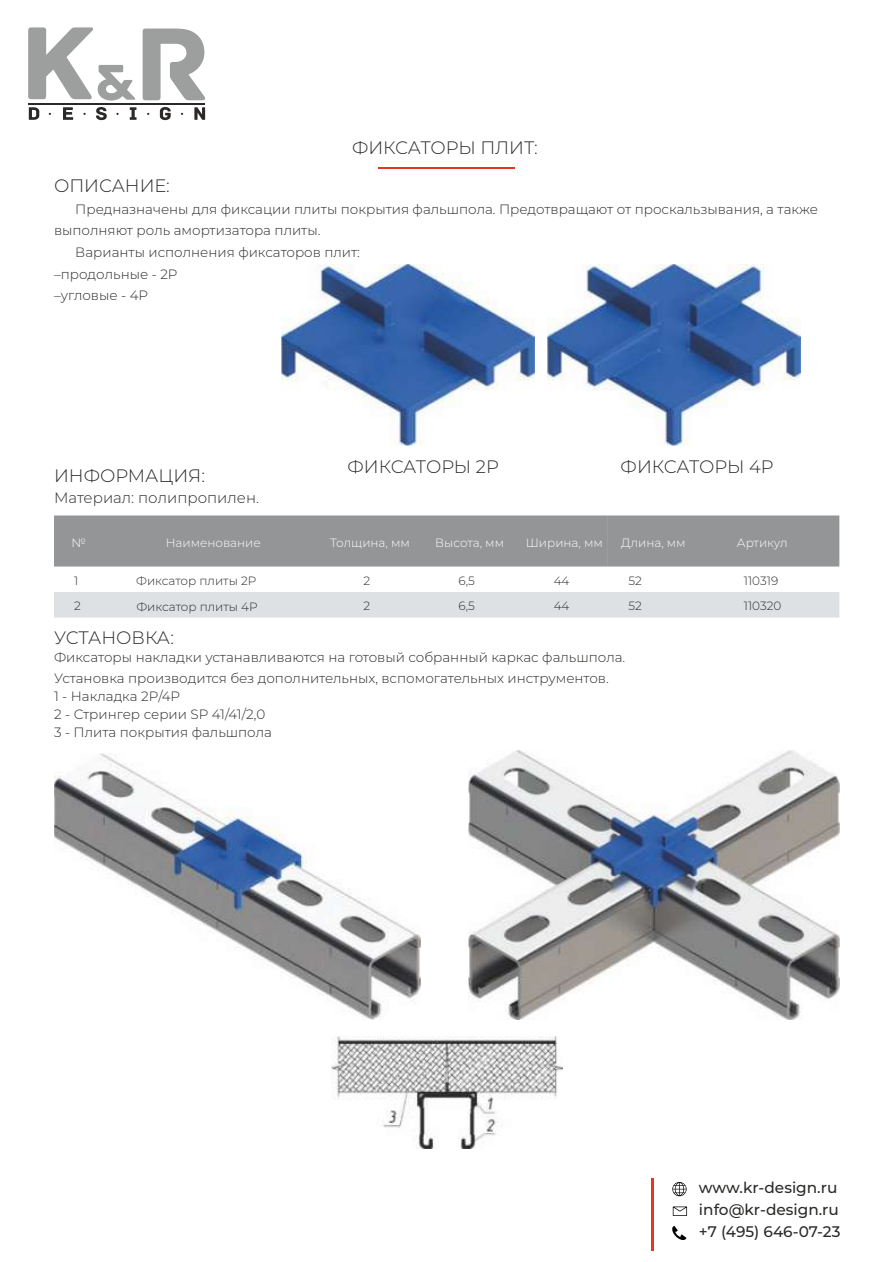
<style>
.page{position:relative;width:893px;height:1262px;background:#fff}
.page>*{position:absolute;margin:0;border:0;box-sizing:border-box;transform-origin:0 0}
.t1{font:300 18px "Montserrat";color:#2b2a29}
.t2{font:500 15.3px/22.4px "Montserrat";color:#2b2a29}
.t3{font:300 15px "Montserrat";color:#2b2a29}
.t4{font:300 13.5px/18px "Montserrat";color:#2b2a29}
.t5{font:300 12px "Montserrat";color:#2b2a29}
.t6{font:300 12px "Montserrat";color:#fefefe}
</style>
<div class="page">
<img style="left:331px;top:1036px;width:231px;height:112px">
<div style="left:54px;top:515px;width:785px;height:51px;background:#939596"></div>
<div style="left:54px;top:592px;width:785px;height:25px;background:#dee1e3"></div>
<img style="left:547px;top:264px;width:253px;height:181px">
<img style="left:281px;top:264px;width:253px;height:181px">
<img style="left:54px;top:753px;width:366px;height:266px">
<img style="left:469px;top:750px;width:370px;height:269px">
<svg style="left:28px;top:27px;width:177px;height:74px"></svg>
<hr style="left:29px;top:104px;width:176px;height:1px;background:#2b2a29">
<svg style="left:29px;top:107px;width:176px;height:13px"></svg>
<hr style="left:652px;top:1178px;width:2px;height:72px;background:#e53624">
<svg style="left:672px;top:1206px;width:15px;height:9px"></svg>
<svg style="left:672px;top:1182px;width:14px;height:14px"></svg>
<svg style="left:672px;top:1225px;width:14px;height:15px"></svg>
<hr style="left:378px;top:167px;width:136px;height:2px;background:#e53624">
<h1 class="t1" style="left:352px;top:137px;width:187px">ФИКСАТОРЫ ПЛИТ:</h1>
<h1 class="t1" style="left:54px;top:175px;width:117px">ОПИСАНИЕ:</h1>
<p class="t4" style="left:75px;top:200px;width:744px">Предназначены для фиксации плиты покрытия фальшпола. Предотвращают от проскальзывания, а также</p>
<p class="t4" style="left:54px;top:222px;width:268px">выполняют роль амортизатора плиты.</p>
<p class="t4" style="left:75px;top:243px;width:286px">Варианты исполнения фиксаторов плит:</p>
<p class="t4" style="left:54px;top:265px;width:125px">–продольные - 2P</p>
<p class="t4" style="left:54px;top:286px;width:96px">–угловые - 4P</p>
<h1 class="t1" style="left:54px;top:464px;width:152px">ИНФОРМАЦИЯ:</h1>
<p class="t3" style="left:54px;top:489px;width:206px">Материал: полипропилен.</p>
<h1 class="t1" style="left:347px;top:455px;width:153px">ФИКСАТОРЫ 2P</h1>
<h1 class="t1" style="left:620px;top:455px;width:155px">ФИКСАТОРЫ 4P</h1>
<p class="t6" style="left:71px;top:535px;width:16px">№</p>
<p class="t6" style="left:166px;top:535px;width:96px">Наименование</p>
<p class="t6" style="left:330px;top:535px;width:81px">Толщина, мм</p>
<p class="t6" style="left:435px;top:535px;width:70px">Высота, мм</p>
<p class="t6" style="left:526px;top:535px;width:78px">Ширина, мм</p>
<p class="t6" style="left:621px;top:535px;width:66px">Длина, мм</p>
<p class="t6" style="left:736px;top:535px;width:52px">Артикул</p>
<p class="t5" style="left:74px;top:573px;width:6px">1</p>
<p class="t5" style="left:136px;top:573px;width:122px">Фиксатор плиты 2P</p>
<p class="t5" style="left:363px;top:573px;width:8px">2</p>
<p class="t5" style="left:458px;top:573px;width:18px">6,5</p>
<p class="t5" style="left:553px;top:573px;width:17px">44</p>
<p class="t5" style="left:628px;top:573px;width:15px">52</p>
<p class="t5" style="left:743px;top:573px;width:36px">110319</p>
<p class="t5" style="left:74px;top:599px;width:8px">2</p>
<p class="t5" style="left:136px;top:600px;width:123px">Фиксатор плиты 4P</p>
<p class="t5" style="left:363px;top:599px;width:8px">2</p>
<p class="t5" style="left:458px;top:599px;width:18px">6,5</p>
<p class="t5" style="left:553px;top:599px;width:17px">44</p>
<p class="t5" style="left:628px;top:599px;width:15px">52</p>
<p class="t5" style="left:743px;top:599px;width:39px">110320</p>
<h1 class="t1" style="left:54px;top:626px;width:121px">УСТАНОВКА:</h1>
<p class="t4" style="left:54px;top:646px;width:572px;line-height:21.6px">Фиксаторы накладки устанавливаются на готовый собранный каркас фальшпола.<br>Установка производится без дополнительных, вспомогательных инструментов.</p>
<p class="t4" style="left:54px;top:687px;width:219px">1 - Накладка 2P/4P<br>2 - Стрингер серии SP 41/41/2,0<br>3 - Плита покрытия фальшпола</p>
<p class="t2" style="left:699px;top:1176px;width:143px">www.kr-design.ru info@kr-design.ru +7 (495) 646-07-23</p>
</div>
